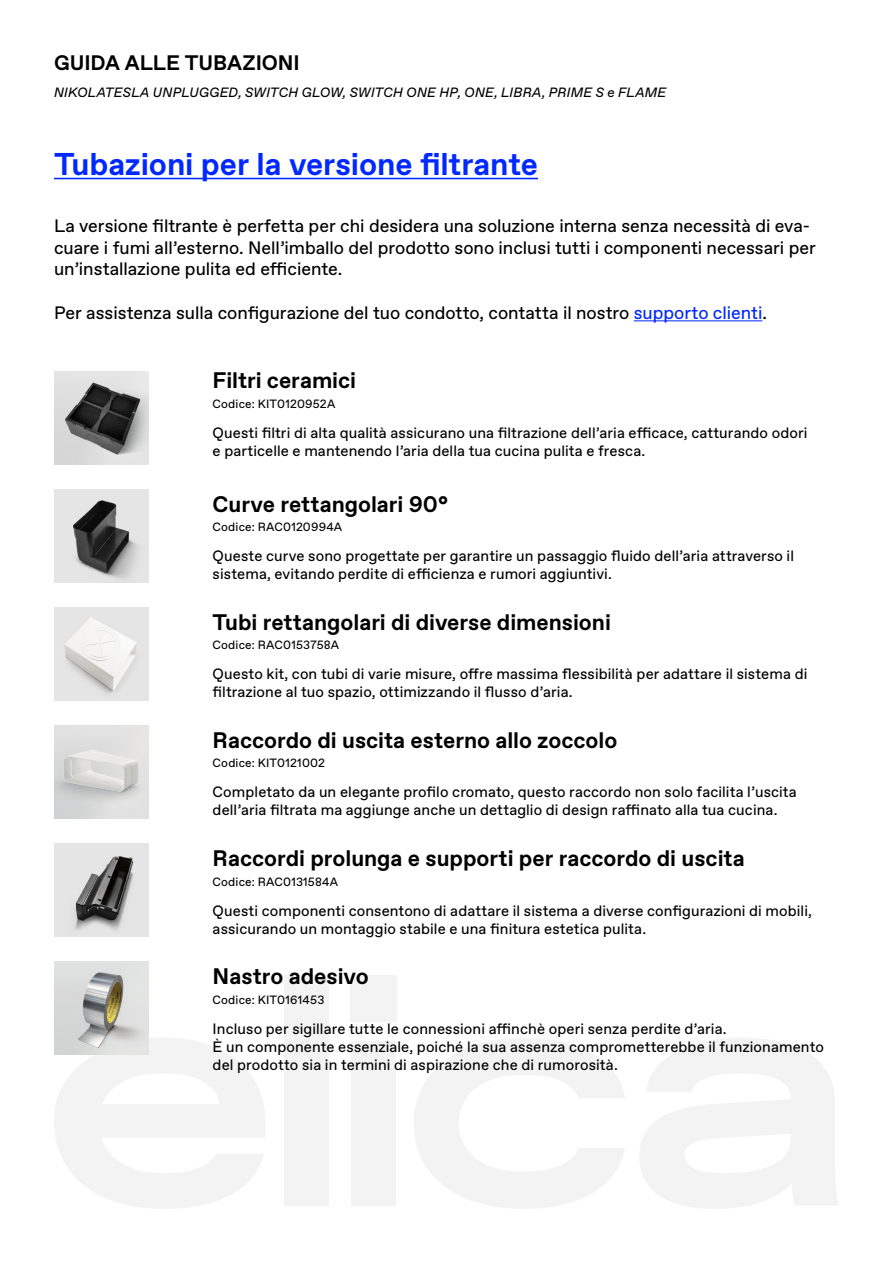
<style>
.page{position:relative;width:893px;height:1263px;background:#fff}
.page>*{position:absolute;margin:0;border:0;box-sizing:border-box;transform-origin:0 0}
.t1{font:700 31.5px "Elica Favorit";letter-spacing:-.005em;color:#0128ff}
.t2{font:700 22.5px "Elica Favorit";color:#000001}
.t3{font:700 21px "Elica Favorit";letter-spacing:-.005em;color:#000001}
.t4{font:18px/21.6px "Elica Favorit";color:#000001}
.t5{font:15px/18px "Elica Favorit";letter-spacing:.005em;color:#000001}
.t6{font:italic 13.5px "Elica Favorit";letter-spacing:.01em;color:#000001}
.t7{font:12px "Elica Favorit";letter-spacing:.015em;color:#000001}
.s1{color:#0128ff}
</style>
<div class="page">
<img style="left:54px;top:725px;width:95px;height:93px">
<hr style="left:54px;top:178px;width:484px;height:1px;background:#0128ff">
<hr style="left:634px;top:320px;width:128px;height:1px;background:#0128ff">
<svg style="left:54px;top:1038px;width:211px;height:171px"></svg>
<div style="left:285px;top:975px;width:44px;height:231px;background:#f3f3f3"></div>
<div style="left:351px;top:1041px;width:45px;height:165px;background:#f3f3f3"></div>
<svg style="left:414px;top:1038px;width:211px;height:171px"></svg>
<svg style="left:640px;top:1038px;width:198px;height:171px"></svg>
<div style="left:350px;top:975px;width:47px;height:46px;background:#f3f3f3"></div>
<img style="left:54px;top:371px;width:95px;height:93px">
<img style="left:54px;top:489px;width:95px;height:93px">
<img style="left:54px;top:607px;width:95px;height:93px">
<img style="left:54px;top:843px;width:95px;height:93px">
<img style="left:54px;top:962px;width:95px;height:93px">
<p class="t3" style="left:54px;top:48px;width:247px">GUIDA ALLE TUBAZIONI</p>
<p class="t6" style="left:54px;top:83px;width:614px">NIKOLATESLA UNPLUGGED, SWITCH GLOW, SWITCH ONE HP, ONE, LIBRA, PRIME S e FLAME</p>
<p class="t1" style="left:54px;top:142px;width:486px">Tubazioni per la versione filtrante</p>
<p class="t4" style="left:54px;top:215px;width:763px">La versione filtrante è perfetta per chi desidera una soluzione interna senza necessità di eva&shy;cuare i fumi all’esterno. Nell’imballo del prodotto sono inclusi tutti i componenti necessari per un’installazione pulita ed efficiente.</p>
<p class="t4" style="left:54px;top:301px;width:714px">Per assistenza sulla configurazione del tuo condotto, contatta il nostro <span class="s1">supporto clienti</span>.</p>
<p class="t2" style="left:213px;top:365px;width:145px">Filtri ceramici</p>
<p class="t7" style="left:213px;top:395px;width:124px">Codice: KIT0120952A</p>
<p class="t5" style="left:213px;top:423px;width:596px">Questi filtri di alta qualità assicurano una filtrazione dell’aria efficace, catturando odori</p>
<p class="t5" style="left:213px;top:441px;width:434px">e particelle e mantenendo l’aria della tua cucina pulita e fresca.</p>
<p class="t2" style="left:213px;top:489px;width:237px">Curve rettangolari 90°</p>
<p class="t7" style="left:213px;top:519px;width:131px">Codice: RAC0120994A</p>
<p class="t5" style="left:213px;top:547px;width:583px">Queste curve sono progettate per garantire un passaggio fluido dell’aria attraverso il</p>
<p class="t5" style="left:213px;top:565px;width:401px">sistema, evitando perdite di efficienza e rumori aggiuntivi.</p>
<p class="t2" style="left:213px;top:607px;width:400px">Tubi rettangolari di diverse dimensioni</p>
<p class="t7" style="left:213px;top:637px;width:128px">Codice: RAC0153758A</p>
<p class="t5" style="left:213px;top:665px;width:596px">Questo kit, con tubi di varie misure, offre massima flessibilità per adattare il sistema di filtrazione al tuo spazio, ottimizzando il flusso d’aria.</p>
<p class="t2" style="left:213px;top:725px;width:406px">Raccordo di uscita esterno allo zoccolo</p>
<p class="t7" style="left:213px;top:755px;width:114px">Codice: KIT0121002</p>
<p class="t5" style="left:213px;top:783px;width:586px">Completato da un elegante profilo cromato, questo raccordo non solo facilita l’uscita dell’aria filtrata ma aggiunge anche un dettaglio di design raffinato alla tua cucina.</p>
<p class="t2" style="left:213px;top:843px;width:534px">Raccordi prolunga e supporti per raccordo di uscita</p>
<p class="t7" style="left:213px;top:873px;width:127px">Codice: RAC0131584A</p>
<p class="t5" style="left:213px;top:901px;width:601px">Questi componenti consentono di adattare il sistema a diverse configurazioni di mobili, assicurando un montaggio stabile e una finitura estetica pulita.</p>
<p class="t2" style="left:213px;top:961px;width:158px">Nastro adesivo</p>
<p class="t7" style="left:213px;top:991px;width:113px">Codice: KIT0161453</p>
<p class="t5" style="left:213px;top:1019px;width:516px">Incluso per sigillare tutte le connessioni affinchè operi senza perdite d’aria.</p>
<p class="t5" style="left:213px;top:1037px;width:613px">È un componente essenziale, poiché la sua assenza comprometterebbe il funzionamento del prodotto sia in termini di aspirazione che di rumorosità.</p>
</div>
